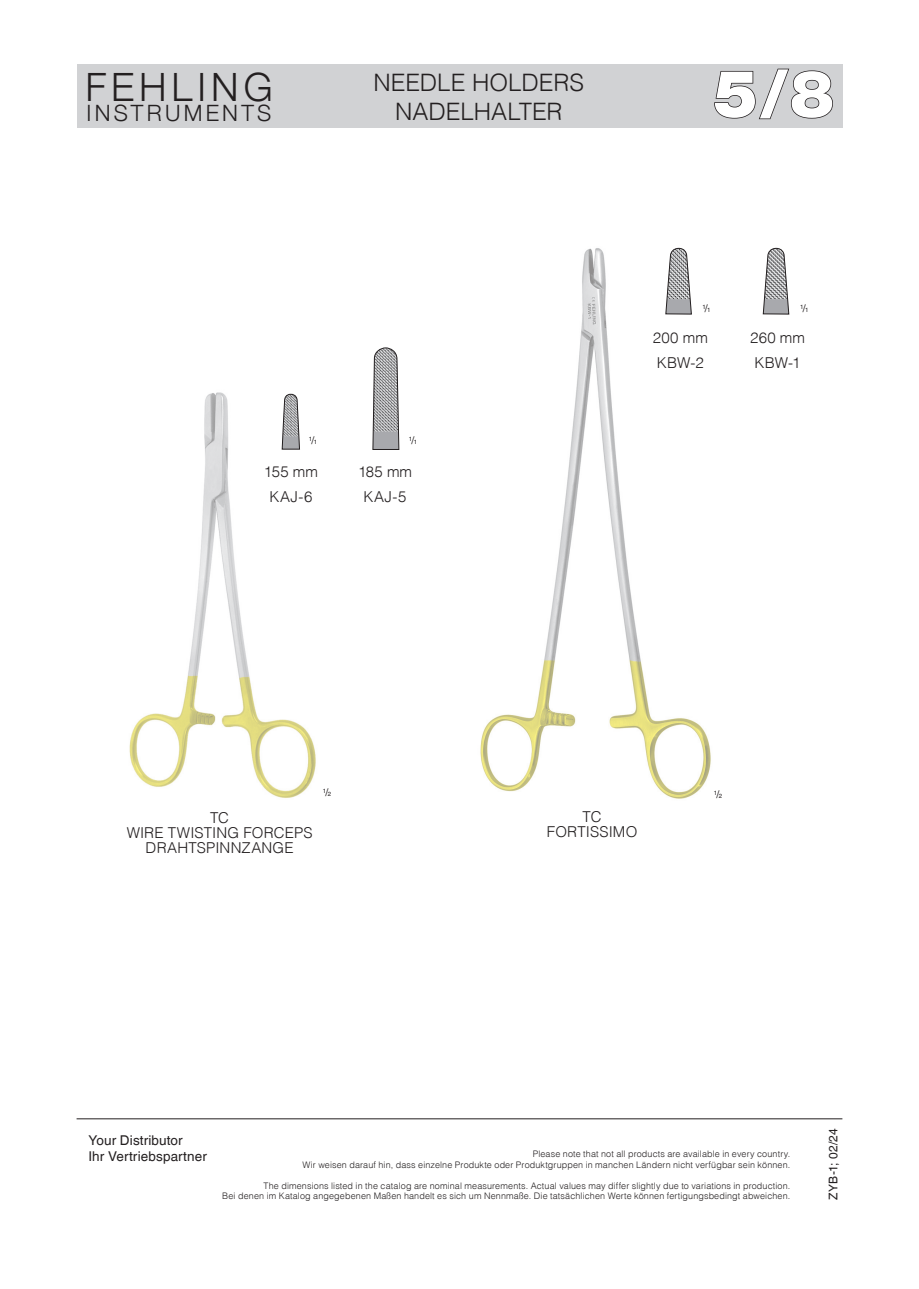
<style>
.page{position:relative;width:919px;height:1289px;background:#fff}
.page>*{position:absolute;margin:0;border:0;box-sizing:border-box;transform-origin:0 0}
.t1{font:900 65.55px "Helvetica Neue";color:#fff}
.t2{font:300 39px "Helvetica Neue";letter-spacing:.13em;color:#231f20}
.t3{font:300 24px/28.2px "Helvetica";letter-spacing:.005em;color:#231f20;text-align:center}
.t4{font:300 22.5px "Helvetica Neue";letter-spacing:.145em;color:#231f20}
.t5{font:300 15px/25.7px "Helvetica";letter-spacing:.01em;color:#231f20;text-align:center}
.t6{font:13.5px/16.2px "Helvetica";letter-spacing:.01em;color:#231f20}
.t7{font:12px "Helvetica";letter-spacing:.015em;color:#231f20}
.t8{font:300 9px/10.5px "Helvetica";letter-spacing:.015em;color:#231f20;text-align:right}
.t9{font:6px "Helvetica";color:#231f20}
.s1{font-size:10.5px}
</style>
<div class="page">
<img style="left:129px;top:392px;width:187px;height:406px">
<img style="left:480px;top:247px;width:231px;height:552px">
<svg style="left:282px;top:394px;width:18px;height:55px"></svg>
<svg style="left:372px;top:347px;width:27px;height:103px;background:#a4a4a6"></svg>
<svg style="left:665px;top:248px;width:26px;height:66px"></svg>
<svg style="left:762px;top:248px;width:27px;height:66px"></svg>
<hr style="left:77px;top:1118px;width:765px;height:1px;background:#231f20">
<div style="left:77px;top:64px;width:765px;height:64px;background:#d1d2d4"></div>
<svg style="left:714px;top:68px;width:119px;height:52px"></svg>
<h2 class="t2" style="left:85px;top:64px;width:189px">FEHLING</h2>
<h3 class="t4" style="left:86px;top:99px;width:186px">INSTRUMENTS</h3>
<h3 class="t3" style="left:373px;top:68px;width:212px">NEEDLE HOLDERS<br>NADELHALTER</h3>
<h1 class="t1" style="left:714px;top:55px;width:121px">5/8</h1>
<p class="t9" style="left:309px;top:437px;width:10px">1<span class="s1">/</span>1</p>
<p class="t9" style="left:409px;top:437px;width:10px">1<span class="s1">/</span>1</p>
<p class="t9" style="left:702px;top:305px;width:10px">1<span class="s1">/</span>1</p>
<p class="t9" style="left:800px;top:305px;width:10px">1<span class="s1">/</span>1</p>
<h3 class="t5" style="left:652px;top:324px;width:57px;text-align:left">200 mm<br>KBW-2</h3>
<h3 class="t5" style="left:750px;top:324px;width:56px">260 mm<br>KBW-1</h3>
<h3 class="t5" style="left:264px;top:458px;width:56px">155 mm<br>KAJ-6</h3>
<h3 class="t5" style="left:358px;top:458px;width:56px">185 mm<br>KAJ-5</h3>
<p class="t9" style="left:323px;top:789px;width:10px">1<span class="s1">/</span>2</p>
<p class="t9" style="left:713px;top:790px;width:10px">1<span class="s1">/</span>2</p>
<h3 class="t5" style="left:127px;top:809px;width:187px;line-height:15px">TC<br>WIRE TWISTING FORCEPS<br>DRAHTSPINNZANGE</h3>
<h3 class="t5" style="left:547px;top:809px;width:92px;line-height:15px">TC<br>FORTISSIMO</h3>
<h3 class="t6" style="left:88px;top:1131px;width:120px">Your Distributor<br>Ihr Vertriebspartner</h3>
<h3 class="t7" style="left:826px;top:1199px;width:73px;rotate:-90deg">ZYB-1; 02/24</h3>
<p class="t8" style="left:302px;top:1148px;width:489px">Please note that not all products are available in every country.<br>Wir weisen darauf hin, dass einzelne Produkte oder Produktgruppen in manchen Ländern nicht verfügbar sein können.</p>
<p class="t8" style="left:222px;top:1179px;width:569px">The dimensions listed in the catalog are nominal measurements. Actual values may differ slightly due to variations in production.<br>Bei denen im Katalog angegebenen Maßen handelt es sich um Nennmaße. Die tatsächlichen Werte können fertigungsbedingt abweichen.</p>
</div>
